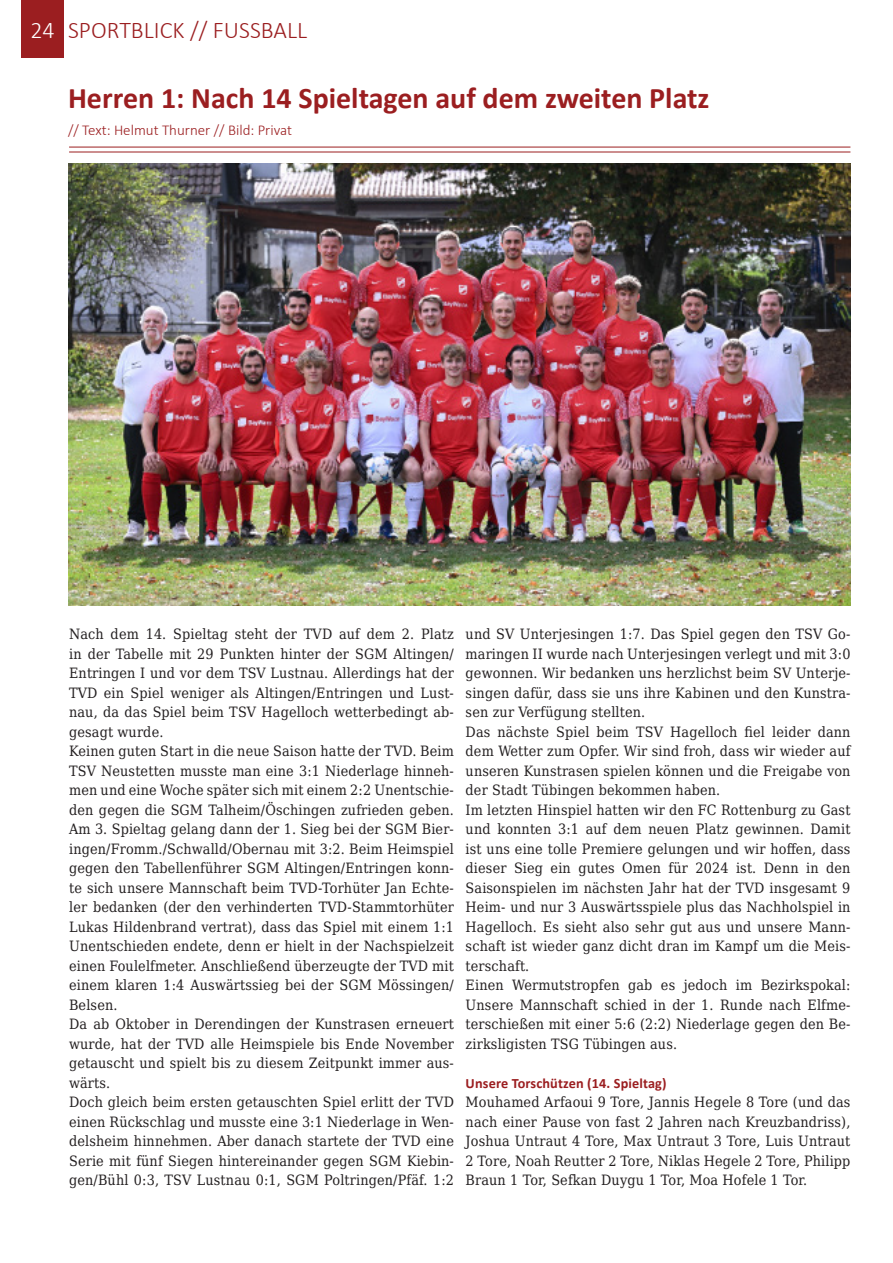
<style>
.page{position:relative;width:893px;height:1263px;background:#fff}
.page>*{position:absolute;margin:0;border:0;box-sizing:border-box;transform-origin:0 0}
.Überschrift{font:700 30px "Calibri";color:#9b1e20}
.t1{font:300 24px "Calibri";color:#9b1e20}
.t2{font:300 15px "Calibri";color:#9b1e20}
.t3{font:14.25px/19.5px "DejaVu Serif Condensed";letter-spacing:.01em;color:#231f20;text-align:justify}
.t4{font:700 14.25px "Calibri";letter-spacing:.01em;color:#9b1e20}
.s1{color:#fff}
</style>
<div class="page">
<div style="left:21px;top:0;width:43px;height:57px;background:#9b1e20"></div>
<hr style="left:69px;top:152px;width:781px;height:1px;background:#9b1e20">
<hr style="left:69px;top:147px;width:781px;height:1px;background:#9b1e20">
<img style="left:68px;top:164px;width:782px;height:442px">
<p class="t1" style="left:30px;top:15px;width:278px"><span class="s1">24</span> SPORTBLICK // FUSSBALL</p>
<p class="Überschrift" style="left:68px;top:77px;width:643px">Herren 1: Nach 14 Spieltagen auf dem zweiten Platz</p>
<p class="t2" style="left:68px;top:120px;width:225px">// Text: Helmut Thurner // Bild: Privat</p>
<p class="t3" style="left:69px;top:624px;width:386px">Nach dem 14. Spieltag steht der TVD auf dem 2. Platz in der Tabelle mit 29 Punkten hinter der SGM Altingen/ Entringen I und vor dem TSV Lustnau. Allerdings hat der TVD ein Spiel weniger als Altingen/Entringen und Lust&shy;nau, da das Spiel beim TSV Hagelloch wetterbedingt ab&shy;gesagt wurde.</p>
<p class="t3" style="left:69px;top:741px;width:386px">Keinen guten Start in die neue Saison hatte der TVD. Beim TSV Neustetten musste man eine 3:1 Niederlage hinneh&shy;men und eine Woche später sich mit einem 2:2 Unentschie&shy;den gegen die SGM Talheim/Öschingen zufrieden geben.<br>Am 3. Spieltag gelang dann der 1. Sieg bei der SGM Bier&shy;ingen/Fromm./Schwalld/Obernau mit 3:2. Beim Heimspiel gegen den Tabellenführer SGM Altingen/Entringen konn&shy;te sich unsere Mannschaft beim TVD-Torhüter Jan Echte&shy;ler bedanken (der den verhinderten TVD-Stammtorhüter Lukas Hildenbrand vertrat), dass das Spiel mit einem 1:1<br>Unentschieden endete, denn er hielt in der Nachspielzeit einen Foulelfmeter. Anschließend überzeugte der TVD mit einem klaren 1:4 Auswärtssieg bei der SGM Mössingen/ Belsen.</p>
<p class="t3" style="left:69px;top:1014px;width:386px">Da ab Oktober in Derendingen der Kunstrasen erneuert wurde, hat der TVD alle Heimspiele bis Ende November getauscht und spielt bis zu diesem Zeitpunkt immer aus&shy;wärts.</p>
<p class="t3" style="left:69px;top:1092px;width:386px">Doch gleich beim ersten getauschten Spiel erlitt der TVD einen Rückschlag und musste eine 3:1 Niederlage in Wen&shy;delsheim hinnehmen. Aber danach startete der TVD eine Serie mit fünf Siegen hintereinander gegen SGM Kiebin&shy;gen/Bühl 0:3, TSV Lustnau 0:1, SGM Poltringen/Pfäf. 1:2</p>
<p class="t3" style="left:466px;top:624px;width:386px">und SV Unterjesingen 1:7. Das Spiel gegen den TSV Go&shy;maringen II wurde nach Unterjesingen verlegt und mit 3:0 gewonnen. Wir bedanken uns herzlichst beim SV Unterje&shy;singen dafür, dass sie uns ihre Kabinen und den Kunstra&shy;sen zur Verfügung stellten.</p>
<p class="t3" style="left:466px;top:721px;width:386px">Das nächste Spiel beim TSV Hagelloch fiel leider dann dem Wetter zum Opfer. Wir sind froh, dass wir wieder auf unseren Kunstrasen spielen können und die Freigabe von der Stadt Tübingen bekommen haben.</p>
<p class="t3" style="left:466px;top:799px;width:386px">Im letzten Hinspiel hatten wir den FC Rottenburg zu Gast und konnten 3:1 auf dem neuen Platz gewinnen. Damit ist uns eine tolle Premiere gelungen und wir hoffen, dass dieser Sieg ein gutes Omen für 2024 ist. Denn in den Saisonspielen im nächsten Jahr hat der TVD insgesamt 9<br>Heim- und nur 3 Auswärtsspiele plus das Nachholspiel in Hagelloch. Es sieht also sehr gut aus und unsere Mann&shy;schaft ist wieder ganz dicht dran im Kampf um die Meis&shy;terschaft.</p>
<p class="t3" style="left:466px;top:975px;width:386px">Einen Wermutstropfen gab es jedoch im Bezirkspokal:<br>Unsere Mannschaft schied in der 1. Runde nach Elfme&shy;terschießen mit einer 5:6 (2:2) Niederlage gegen den Be&shy;zirksligisten TSG Tübingen aus.</p>
<p class="t4" style="left:466px;top:1073px;width:202px">Unsere Torschützen (14. Spieltag)</p>
<p class="t3" style="left:466px;top:1092px;width:386px">Mouhamed Arfaoui 9 Tore, Jannis Hegele 8 Tore (und das nach einer Pause von fast 2 Jahren nach Kreuzbandriss), Joshua Untraut 4 Tore, Max Untraut 3 Tore, Luis Untraut 2 Tore, Noah Reutter 2 Tore, Niklas Hegele 2 Tore, Philipp Braun 1 Tor, Sefkan Duygu 1 Tor, Moa Hofele 1 Tor.</p>
</div>
